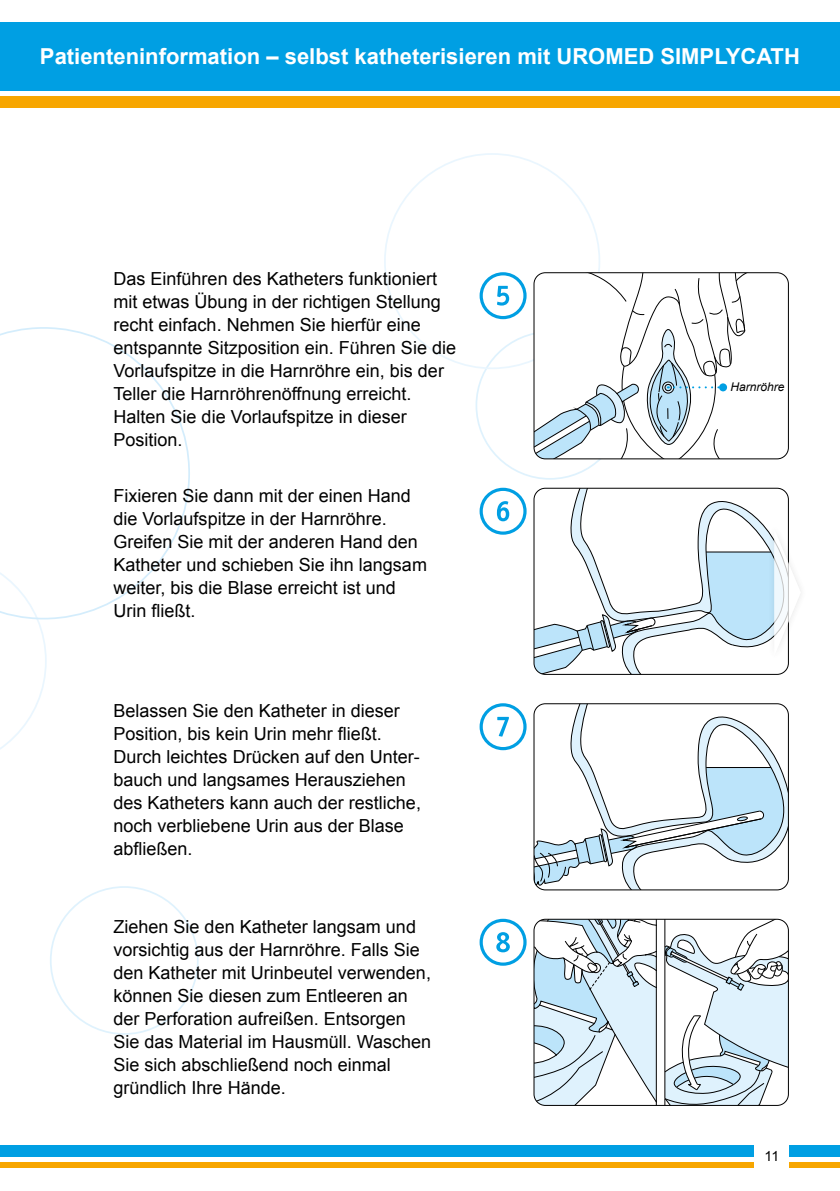
<style>
.page{position:relative;width:840px;height:1191px;background:#fff}
.page>*{position:absolute;margin:0;border:0;box-sizing:border-box;transform-origin:0 0}
.t1{font:700 22px "Arial";color:#fff}
.t2{font:18px/23px "Arial";color:#000}
.t3{font:14px "Arial";color:#000}
.t4{font:italic 12px "Arial";color:#000}
</style>
<div class="page">
<div style="left:0;top:23px;width:839px;height:68px;background:#009fe3"></div>
<div style="left:0;top:1145px;width:839px;height:12px;background:#009fe3"></div>
<div style="left:0;top:1162px;width:839px;height:6px;background:#f7a600"></div>
<div style="left:0;top:96px;width:839px;height:12px;background:#f7a600"></div>
<div style="left:754px;top:1145px;width:34px;height:23px;background:#fff"></div>
<svg style="left:0;top:619px;width:47px;height:131px"></svg>
<svg style="left:0;top:327px;width:190px;height:292px"></svg>
<svg style="left:535px;top:920px;width:121px;height:184px"></svg>
<svg style="left:664px;top:920px;width:124px;height:185px"></svg>
<div style="left:533px;top:918px;width:255px;height:188px;border:1px solid #000;border-radius:11px"></div>
<svg style="left:535px;top:703px;width:253px;height:187px"></svg>
<div style="left:533px;top:703px;width:255px;height:187px;border:1px solid #000;border-radius:11px"></div>
<div style="left:479px;top:488px;width:47px;height:47px;border:3px solid #009fe3;border-radius:50%"></div>
<svg style="left:496px;top:501px;width:13px;height:20px"></svg>
<div style="left:479px;top:703px;width:47px;height:47px;border:3px solid #009fe3;border-radius:50%"></div>
<svg style="left:497px;top:717px;width:11px;height:19px"></svg>
<div style="left:479px;top:918px;width:47px;height:47px;border:3px solid #009fe3;border-radius:50%"></div>
<svg style="left:496px;top:932px;width:13px;height:20px"></svg>
<div style="left:479px;top:272px;width:47px;height:47px;border:3px solid #009fe3;border-radius:50%"></div>
<svg style="left:497px;top:286px;width:12px;height:19px"></svg>
<svg style="left:533px;top:273px;width:255px;height:186px"></svg>
<svg style="left:718px;top:383px;width:8px;height:8px"></svg>
<svg style="left:533px;top:488px;width:267px;height:186px"></svg>
<p class="t1" style="left:40px;top:42px;width:761px">Patienteninformation – selbst katheterisieren mit UROMED SIMPLYCATH</p>
<p class="t2" style="left:113px;top:268px;width:344px">Das Einführen des Katheters funktioniert mit etwas Übung in der richtigen Stellung recht einfach. Nehmen Sie hierfür eine entspannte Sitzposition ein. Führen Sie die Vorlaufspitze in die Harnröhre ein, bis der Teller die Harnröhrenöffnung erreicht.<br>Halten Sie die Vorlaufspitze in dieser Position.</p>
<p class="t2" style="left:113px;top:484px;width:315px">Fixieren Sie dann mit der einen Hand die Vorlaufspitze in der Harnröhre.<br>Greifen Sie mit der anderen Hand den<br>Katheter und schieben Sie ihn langsam weiter, bis die Blase erreicht ist und<br>Urin fließt.</p>
<p class="t2" style="left:113px;top:699px;width:309px">Belassen Sie den Katheter in dieser<br>Position, bis kein Urin mehr fließt.<br>Durch leichtes Drücken auf den Unter&shy;bauch und langsames Herausziehen des Katheters kann auch der restliche, noch verbliebene Urin aus der Blase abfließen.</p>
<p class="t2" style="left:113px;top:915px;width:319px">Ziehen Sie den Katheter langsam und vorsichtig aus der Harnröhre. Falls Sie den Katheter mit Urinbeutel verwenden, können Sie diesen zum Entleeren an der Perforation aufreißen. Entsorgen Sie das Material im Hausmüll. Waschen Sie sich abschließend noch einmal gründlich Ihre Hände.</p>
<p class="t4" style="left:730px;top:379px;width:56px">Harnröhre</p>
<p class="t3" style="left:764px;top:1147px;width:16px">11</p>
</div>
